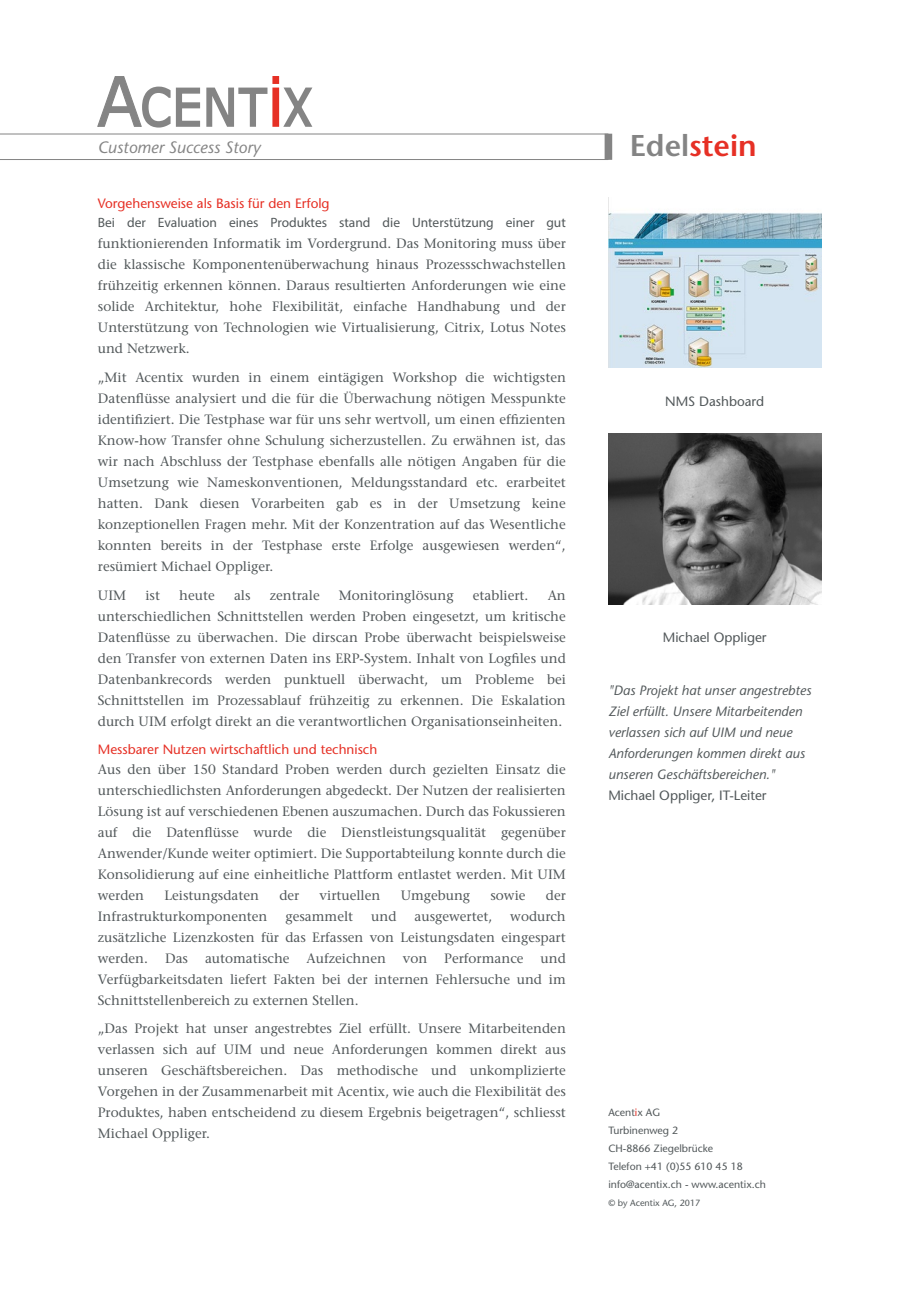
<style>
.page{position:relative;width:919px;height:1289px;background:#fff}
.page>*{position:absolute;margin:0;border:0;box-sizing:border-box;transform-origin:0 0}
.t1{font:600 30px "Stone Sans Std";color:#e63025}
.t2{font:italic 500 16.5px "Stone Sans Std";color:#848484}
.t3{font:500 13.5px/21px "Stone Serif Std";color:#52585a;text-align:justify}
.t4{font:italic 500 13.5px/21px "Stone Sans Std";color:#52585a}
.t5{font:500 13.5px "Stone Sans Std";color:#e63025}
.t6{font:13.5px "Myriad Pro";color:#52585a}
.t7{font:500 13.5px "Stone Sans Std";color:#52585a}
.t8{font:500 10.5px/18px "Stone Sans Std";color:#52585a}
.t9{font:500 9px "Stone Sans Std";color:#52585a}
.s1{color:#848484}
.s2{color:#e63025}
</style>
<div class="page">
<img style="left:608px;top:198px;width:213px;height:170px">
<img style="left:608px;top:434px;width:213px;height:170px">
<div style="left:272px;top:76px;width:7px;height:8px;background:#e63025;border:2px solid #e63025"></div>
<svg style="left:272px;top:88px;width:7px;height:39px"></svg>
<svg style="left:97px;top:76px;width:171px;height:52px"></svg>
<svg style="left:283px;top:87px;width:30px;height:40px"></svg>
<hr style="left:0;top:134px;width:608px;height:1px;background:#848484">
<hr style="left:0;top:159px;width:608px;height:1px;background:#848484">
<div style="left:604px;top:134px;width:8px;height:26px;background:#848484"></div>
<p class="t2" style="left:98px;top:137px;width:164px">Customer Success Story</p>
<h1 class="t1" style="left:629px;top:128px;width:128px"><span class="s1">Edel</span>stein</h1>
<p class="t5" style="left:98px;top:195px;width:233px">Vorgehensweise als Basis für den Erfolg</p>
<p class="t6" style="left:98px;top:214px;width:469px">Bei der Evaluation eines Produktes stand die Unterstützung einer gut</p>
<p class="t3" style="left:98px;top:233px;width:469px">funktionierenden Informatik im Vordergrund. Das Monitoring muss über die klassische Komponentenüberwachung hinaus Prozessschwachstellen frühzeitig erkennen können. Daraus resultierten Anforderungen wie eine solide Architektur, hohe Flexibilität, einfache Handhabung und der Unterstützung von Technologien wie Virtualisierung, Citrix, Lotus Notes und Netzwerk.</p>
<p class="t3" style="left:98px;top:367px;width:469px">„Mit Acentix wurden in einem eintägigen Workshop die wichtigsten Datenflüsse analysiert und die für die Überwachung nötigen Messpunkte identifiziert. Die Testphase war für uns sehr wertvoll, um einen effizienten Know-how Transfer ohne Schulung sicherzustellen. Zu erwähnen ist, das wir nach Abschluss der Testphase ebenfalls alle nötigen Angaben für die Umsetzung wie Nameskonventionen, Meldungsstandard etc. erarbeitet hatten. Dank diesen Vorarbeiten gab es in der Umsetzung keine konzeptionellen Fragen mehr. Mit der Konzentration auf das Wesentliche konnten bereits in der Testphase erste Erfolge ausgewiesen werden“, resümiert Michael Oppliger.</p>
<p class="t3" style="left:98px;top:584px;width:30px">UIM</p>
<p class="t3" style="left:145px;top:584px;width:16px">ist</p>
<p class="t3" style="left:179px;top:584px;width:37px">heute</p>
<p class="t3" style="left:234px;top:584px;width:18px">als</p>
<p class="t3" style="left:270px;top:584px;width:51px">zentrale</p>
<p class="t3" style="left:339px;top:584px;width:116px">Monitoringlösung</p>
<p class="t3" style="left:473px;top:584px;width:57px">etabliert.</p>
<p class="t3" style="left:98px;top:584px;width:469px;text-indent:450px">An unterschiedlichen Schnittstellen werden Proben eingesetzt, um kritische Datenflüsse zu überwachen. Die dirscan Probe überwacht beispielsweise den Transfer von externen Daten ins ERP-System. Inhalt von Logfiles und Datenbankrecords werden punktuell überwacht, um Probleme bei Schnittstellen im Prozessablauf frühzeitig zu erkennen. Die Eskalation durch UIM erfolgt direkt an die verantwortlichen Organisationseinheiten.</p>
<p class="t5" style="left:98px;top:741px;width:281px">Messbarer Nutzen wirtschaftlich und technisch</p>
<p class="t3" style="left:98px;top:758px;width:469px">Aus den über 150 Standard Proben werden durch gezielten Einsatz die unterschiedlichsten Anforderungen abgedeckt. Der Nutzen der realisierten Lösung ist auf verschiedenen Ebenen auszumachen. Durch das Fokussieren auf die Datenflüsse wurde die Dienstleistungsqualität gegenüber Anwender/Kunde weiter optimiert. Die Supportabteilung konnte durch die Konsolidierung auf eine einheitliche Plattform entlastet werden. Mit UIM werden</p>
<p class="t3" style="left:164px;top:884px;width:96px">Leistungsdaten</p>
<p class="t3" style="left:279px;top:884px;width:22px">der</p>
<p class="t3" style="left:319px;top:884px;width:62px">virtuellen</p>
<p class="t3" style="left:400px;top:884px;width:71px">Umgebung</p>
<p class="t3" style="left:490px;top:884px;width:37px">sowie</p>
<p class="t3" style="left:546px;top:884px;width:22px">der</p>
<p class="t3" style="left:98px;top:905px;width:171px">Infrastrukturkomponenten</p>
<p class="t3" style="left:285px;top:905px;width:69px">gesammelt</p>
<p class="t3" style="left:371px;top:905px;width:27px">und</p>
<p class="t3" style="left:414px;top:905px;width:79px">ausgewertet,</p>
<p class="t3" style="left:98px;top:905px;width:469px;text-indent:412px">wodurch zusätzliche Lizenzkosten für das Erfassen von Leistungsdaten eingespart werden.</p>
<p class="t3" style="left:165px;top:947px;width:24px">Das</p>
<p class="t3" style="left:205px;top:947px;width:86px">automatische</p>
<p class="t3" style="left:306px;top:947px;width:81px">Aufzeichnen</p>
<p class="t3" style="left:403px;top:947px;width:26px">von</p>
<p class="t3" style="left:444px;top:947px;width:81px">Performance</p>
<p class="t3" style="left:98px;top:947px;width:469px;text-indent:442px">und Verfügbarkeitsdaten liefert Fakten bei der internen Fehlersuche und im Schnittstellenbereich zu externen Stellen.</p>
<p class="t3" style="left:98px;top:1018px;width:469px">„Das Projekt hat unser angestrebtes Ziel erfüllt. Unsere Mitarbeitenden verlassen sich auf UIM und neue Anforderungen kommen direkt aus unseren Geschäftsbereichen. Das methodische und unkomplizierte Vorgehen in der Zusammenarbeit mit Acentix, wie auch die Flexibilität des Produktes, haben entscheidend zu diesem Ergebnis beigetragen“, schliesst Michael Oppliger.</p>
<p class="t7" style="left:665px;top:393px;width:101px">NMS Dashboard</p>
<p class="t7" style="left:662px;top:629px;width:105px">Michael Oppliger</p>
<p class="t4" style="left:608px;top:679px;width:204px">"Das Projekt hat unser angestrebtes Ziel erfüllt. Unsere Mitarbeitenden verlassen sich auf UIM und neue Anforderungen kommen direkt aus unseren Geschäftsbereichen."</p>
<p class="t7" style="left:608px;top:787px;width:160px">Michael Oppliger, IT-Leiter</p>
<p class="t8" style="left:608px;top:1102px;width:159px">Acent<span class="s2">i</span>x AG<br>Turbinenweg 2<br>CH-8866 Ziegelbrücke<br>Telefon +41 (0)55 610 45 18 info@acentix.ch - www.acentix.ch</p>
<p class="t9" style="left:608px;top:1196px;width:93px">© by Acentix AG, 2017</p>
</div>
